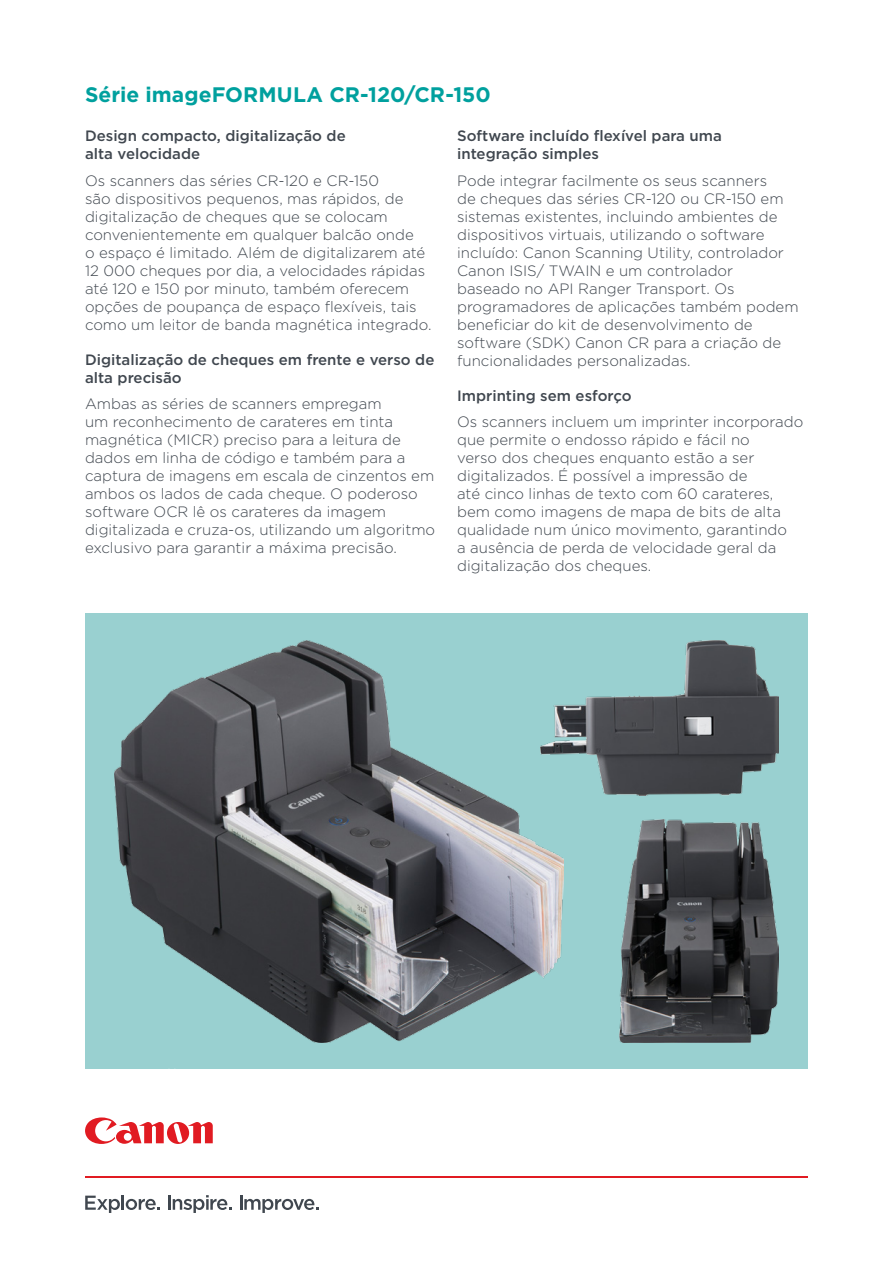
<style>
.page{position:relative;width:893px;height:1263px;background:#fff}
.page>*{position:absolute;margin:0;border:0;box-sizing:border-box;transform-origin:0 0}
.t1{font:700 21px "Gotham";color:#00a09e}
.t2{font:300 15px/18px "Gotham";color:#40474f}
.t3{font:500 15px/18px "Gotham";color:#40474f}
</style>
<div class="page">
<div style="left:85px;top:614px;width:723px;height:455px;background:#99d0d0"></div>
<img style="left:114px;top:640px;width:450px;height:402px">
<img style="left:541px;top:640px;width:238px;height:156px">
<img style="left:619px;top:819px;width:160px;height:223px">
<svg style="left:85px;top:1117px;width:146px;height:96px"></svg>
<svg style="left:240px;top:1195px;width:79px;height:18px"></svg>
<hr style="left:85px;top:1176px;width:723px;height:2px;background:#e11b22">
<h1 class="t1" style="left:85px;top:80px;width:407px">Série imageFORMULA CR-120/CR-150</h1>
<p class="t3" style="left:85px;top:127px;width:262px">Design compacto, digitalização de alta velocidade</p>
<p class="t2" style="left:85px;top:171px;width:348px">Os scanners das séries CR-120 e CR-150<br>são dispositivos pequenos, mas rápidos, de digitalização de cheques que se colocam convenientemente em qualquer balcão onde<br>o espaço é limitado. Além de digitalizarem até 12 000 cheques por dia, a velocidades rápidas até 120 e 150 por minuto, também oferecem opções de poupança de espaço flexíveis, tais como um leitor de banda magnética integrado.</p>
<p class="t3" style="left:85px;top:350px;width:351px">Digitalização de cheques em frente e verso de alta precisão</p>
<p class="t2" style="left:85px;top:394px;width:352px">Ambas as séries de scanners empregam<br>um reconhecimento de carateres em tinta magnética (MICR) preciso para a leitura de dados em linha de código e também para a captura de imagens em escala de cinzentos em ambos os lados de cada cheque. O poderoso software OCR lê os carateres da imagem digitalizada e cruza-os, utilizando um algoritmo exclusivo para garantir a máxima precisão.</p>
<p class="t3" style="left:457px;top:127px;width:266px">Software incluído flexível para uma integração simples</p>
<p class="t2" style="left:457px;top:171px;width:343px">Pode integrar facilmente os seus scanners<br>de cheques das séries CR-120 ou CR-150 em sistemas existentes, incluindo ambientes de dispositivos virtuais, utilizando o software incluído: Canon Scanning Utility, controlador Canon ISIS/ TWAIN e um controlador baseado no API Ranger Transport. Os programadores de aplicações também podem beneficiar do kit de desenvolvimento de software (SDK) Canon CR para a criação de funcionalidades personalizadas.</p>
<p class="t3" style="left:457px;top:386px;width:176px">Imprinting sem esforço</p>
<p class="t2" style="left:457px;top:412px;width:348px">Os scanners incluem um imprinter incorporado que permite o endosso rápido e fácil no<br>verso dos cheques enquanto estão a ser digitalizados. É possível a impressão de<br>até cinco linhas de texto com 60 carateres, bem como imagens de mapa de bits de alta qualidade num único movimento, garantindo<br>a ausência de perda de velocidade geral da digitalização dos cheques.</p>
</div>
